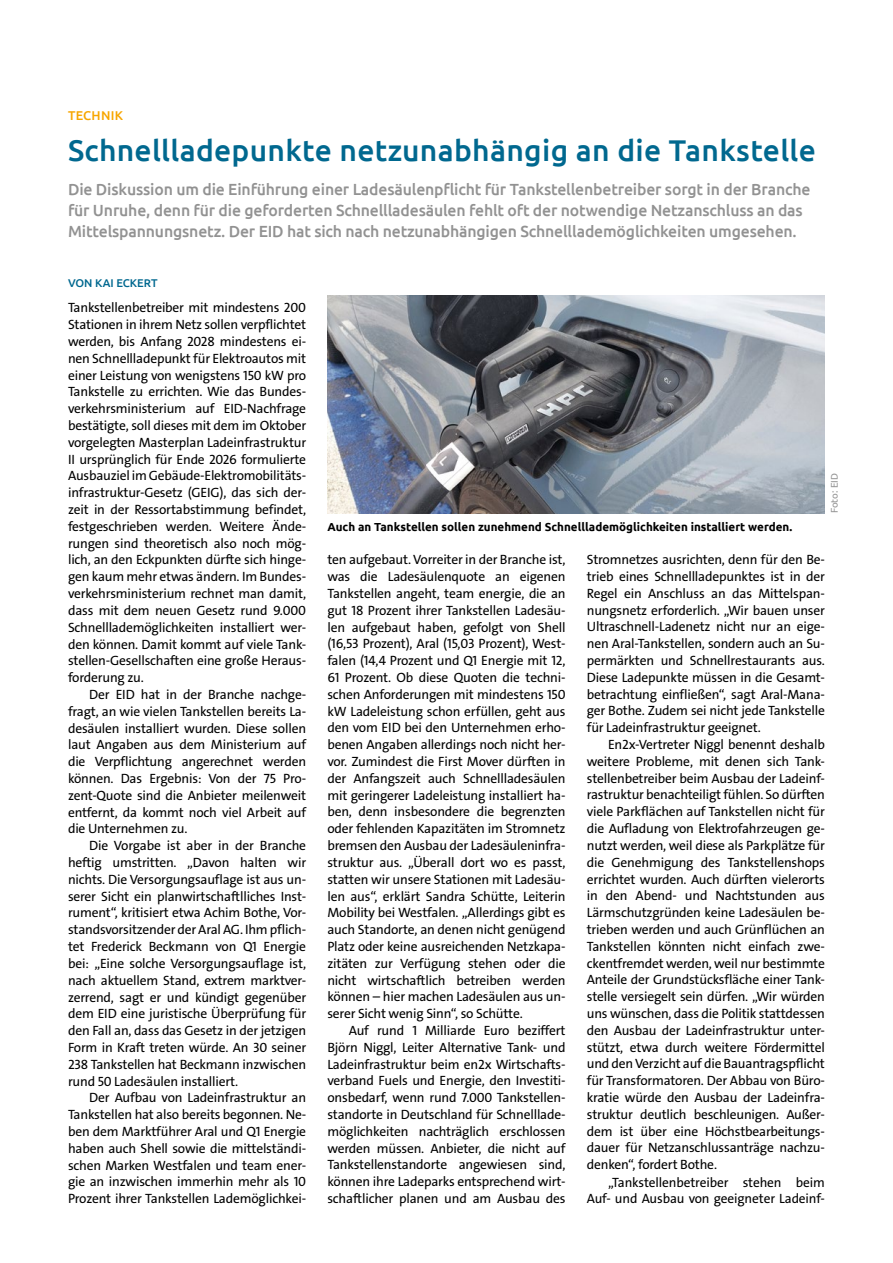
<style>
.page{position:relative;width:893px;height:1263px;background:#fff}
.page>*{position:absolute;margin:0;border:0;box-sizing:border-box;transform-origin:0 0}
.t1{font:500 30px "Ubuntu";letter-spacing:.01em;color:#00688f}
.t2{font:500 16.2px/21px "Ubuntu";letter-spacing:-.01em;color:#929292}
.t3{font:13.5px/16.8px "The Sans Os F";letter-spacing:-.015em;color:#000;text-align:justify}
.t4{font:500 12.75px "Ubuntu";letter-spacing:.025em;color:#f7a600}
.t5{font:700 11.7px "Ubuntu";color:#000}
.t6{font:500 11.25px "Ubuntu";color:#00688f}
.t7{font:9.75px "Ubuntu";color:#929292}
</style>
<div class="page">
<img style="left:327px;top:295px;width:498px;height:218px">
<p class="t4" style="left:68px;top:108px;width:57px">TECHNIK</p>
<h1 class="t1" style="left:68px;top:131px;width:749px">Schnellladepunkte netzunabhängig an die Tankstelle</h1>
<p class="t2" style="left:68px;top:178px;width:744px">Die Diskussion um die Einführung einer Ladesäulenpflicht für Tankstellenbetreiber sorgt in der Branche für Unruhe, denn für die geforderten Schnellladesäulen fehlt oft der notwendige Netzanschluss an das<br>Mittelspannungsnetz. Der EID hat sich nach netzunabhängigen Schnelllademöglichkeiten umgesehen.</p>
<p class="t6" style="left:68px;top:276px;width:91px">VON KAI ECKERT</p>
<p class="t3" style="left:68px;top:299px;width:240px">Tankstellenbetreiber mit mindestens 200<br>Stationen in ihrem Netz sollen verpflichtet werden, bis Anfang 2028 mindestens ei&shy;nen Schnellladepunkt für Elektroautos mit einer Leistung von wenigstens 150 kW pro Tankstelle zu errichten. Wie das Bundes&shy;verkehrsministerium auf EID-Nachfrage bestätigte, soll dieses mit dem im Oktober vorgelegten Masterplan Ladeinfrastruktur II ursprünglich für Ende 2026 formulierte Ausbauziel im Gebäude-Elektromobilitäts&shy;infrastruktur-Gesetz (GEIG), das sich der&shy;zeit in der Ressortabstimmung befindet, festgeschrieben werden. Weitere Ände&shy;rungen sind theoretisch also noch mög&shy;lich, an den Eckpunkten dürfte sich hinge&shy;gen kaum mehr etwas ändern. Im Bundes&shy;verkehrsministerium rechnet man damit, dass mit dem neuen Gesetz rund 9.000<br>Schnelllademöglichkeiten installiert wer&shy;den können. Damit kommt auf viele Tank&shy;stellen-Gesellschaften eine große Heraus&shy;forderung zu.</p>
<p class="t3" style="left:68px;top:686px;width:240px;text-indent:21px">Der EID hat in der Branche nachge&shy;fragt, an wie vielen Tankstellen bereits La&shy;desäulen installiert wurden. Diese sollen laut Angaben aus dem Ministerium auf die Verpflichtung angerechnet werden können. Das Ergebnis: Von der 75 Pro&shy;zent-Quote sind die Anbieter meilenweit entfernt, da kommt noch viel Arbeit auf die Unternehmen zu.</p>
<p class="t3" style="left:68px;top:837px;width:240px;text-indent:21px">Die Vorgabe ist aber in der Branche heftig umstritten. „Davon halten wir nichts. Die Versorgungsauflage ist aus un&shy;serer Sicht ein planwirtschaftlliches Inst&shy;rument“, kritisiert etwa Achim Bothe, Vor&shy;standsvorsitzender der Aral AG. Ihm pflich&shy;tet Frederick Beckmann von Q1 Energie bei: „Eine solche Versorgungsauflage ist, nach aktuellem Stand, extrem marktver&shy;zerrend, sagt er und kündigt gegenüber dem EID eine juristische Überprüfung für den Fall an, dass das Gesetz in der jetzigen Form in Kraft treten würde. An 30 seiner 238 Tankstellen hat Beckmann inzwischen rund 50 Ladesäulen installiert.</p>
<p class="t3" style="left:68px;top:1089px;width:240px;text-indent:21px">Der Aufbau von Ladeinfrastruktur an Tankstellen hat also bereits begonnen. Ne&shy;ben dem Marktführer Aral und Q1 Energie haben auch Shell sowie die mittelständi&shy;schen Marken Westfalen und team ener&shy;gie an inzwischen immerhin mehr als 10<br>Prozent ihrer Tankstellen Lademöglichkei-</p>
<p class="t5" style="left:327px;top:520px;width:466px">Auch an Tankstellen sollen zunehmend Schnelllademöglichkeiten installiert werden.</p>
<p class="t7" style="left:828px;top:513px;width:42px;rotate:-90deg">Foto: EID</p>
<p class="t3" style="left:327px;top:551px;width:240px">ten aufgebaut. Vorreiter in der Branche ist, was die Ladesäulenquote an eigenen Tankstellen angeht, team energie, die an gut 18 Prozent ihrer Tankstellen Ladesäu&shy;len aufgebaut haben, gefolgt von Shell (16,53 Prozent), Aral (15,03 Prozent), West&shy;falen (14,4 Prozent und Q1 Energie mit 12, 61 Prozent. Ob diese Quoten die techni&shy;schen Anforderungen mit mindestens 150 kW Ladeleistung schon erfüllen, geht aus den vom EID bei den Unternehmen erho&shy;benen Angaben allerdings noch nicht her&shy;vor. Zumindest die First Mover dürften in der Anfangszeit auch Schnellladesäulen mit geringerer Ladeleistung installiert ha&shy;ben, denn insbesondere die begrenzten oder fehlenden Kapazitäten im Stromnetz bremsen den Ausbau der Ladesäuleninfra&shy;struktur aus. „Überall dort wo es passt, statten wir unsere Stationen mit Ladesäu&shy;len aus“, erklärt Sandra Schütte, Leiterin Mobility bei Westfalen. „Allerdings gibt es auch Standorte, an denen nicht genügend Platz oder keine ausreichenden Netzkapa&shy;zitäten zur Verfügung stehen oder die nicht wirtschaftlich betreiben werden können – hier machen Ladesäulen aus un&shy;serer Sicht wenig Sinn“, so Schütte.</p>
<p class="t3" style="left:327px;top:1022px;width:240px;text-indent:21px">Auf rund 1 Milliarde Euro beziffert Björn Niggl, Leiter Alternative Tank- und Ladeinfrastruktur beim en2x Wirtschafts&shy;verband Fuels und Energie, den Investiti&shy;onsbedarf, wenn rund 7.000 Tankstellen&shy;standorte in Deutschland für Schnelllade&shy;möglichkeiten nachträglich erschlossen werden müssen. Anbieter, die nicht auf Tankstellenstandorte angewiesen sind, können ihre Ladeparks entsprechend wirt&shy;schaftlicher planen und am Ausbau des</p>
<p class="t3" style="left:587px;top:551px;width:240px">Stromnetzes ausrichten, denn für den Be&shy;trieb eines Schnellladepunktes ist in der Regel ein Anschluss an das Mittelspan&shy;nungsnetz erforderlich. „Wir bauen unser Ultraschnell-Ladenetz nicht nur an eige&shy;nen Aral-Tankstellen, sondern auch an Su&shy;permärkten und Schnellrestaurants aus.<br>Diese Ladepunkte müssen in die Gesamt&shy;betrachtung einfließen“, sagt Aral-Mana&shy;ger Bothe. Zudem sei nicht jede Tankstelle für Ladeinfrastruktur geeignet.</p>
<p class="t3" style="left:587px;top:736px;width:240px;text-indent:21px">En2x-Vertreter Niggl benennt deshalb weitere Probleme, mit denen sich Tank&shy;stellenbetreiber beim Ausbau der Ladeinf&shy;rastruktur benachteiligt fühlen. So dürften viele Parkflächen auf Tankstellen nicht für die Aufladung von Elektrofahrzeugen ge&shy;nutzt werden, weil diese als Parkplätze für die Genehmigung des Tankstellenshops errichtet wurden. Auch dürften vielerorts in den Abend- und Nachtstunden aus Lärmschutzgründen keine Ladesäulen be&shy;trieben werden und auch Grünflüchen an Tankstellen könnten nicht einfach zwe&shy;ckentfremdet werden, weil nur bestimmte Anteile der Grundstücksfläche einer Tank&shy;stelle versiegelt sein dürfen. „Wir würden uns wünschen, dass die Politik stattdessen den Ausbau der Ladeinfrastruktur unter&shy;stützt, etwa durch weitere Fördermittel und den Verzicht auf die Bauantragspflicht für Transformatoren. Der Abbau von Büro&shy;kratie würde den Ausbau der Ladeinfra&shy;struktur deutlich beschleunigen. Außer&shy;dem ist über eine Höchstbearbeitungs&shy;dauer für Netzanschlussanträge nachzu&shy;denken“, fordert Bothe.</p>
<p class="t3" style="left:587px;top:1174px;width:240px;text-align:right">„Tankstellenbetreiber stehen beim<br>Auf- und Ausbau von geeigneter Ladeinf-</p>
</div>
